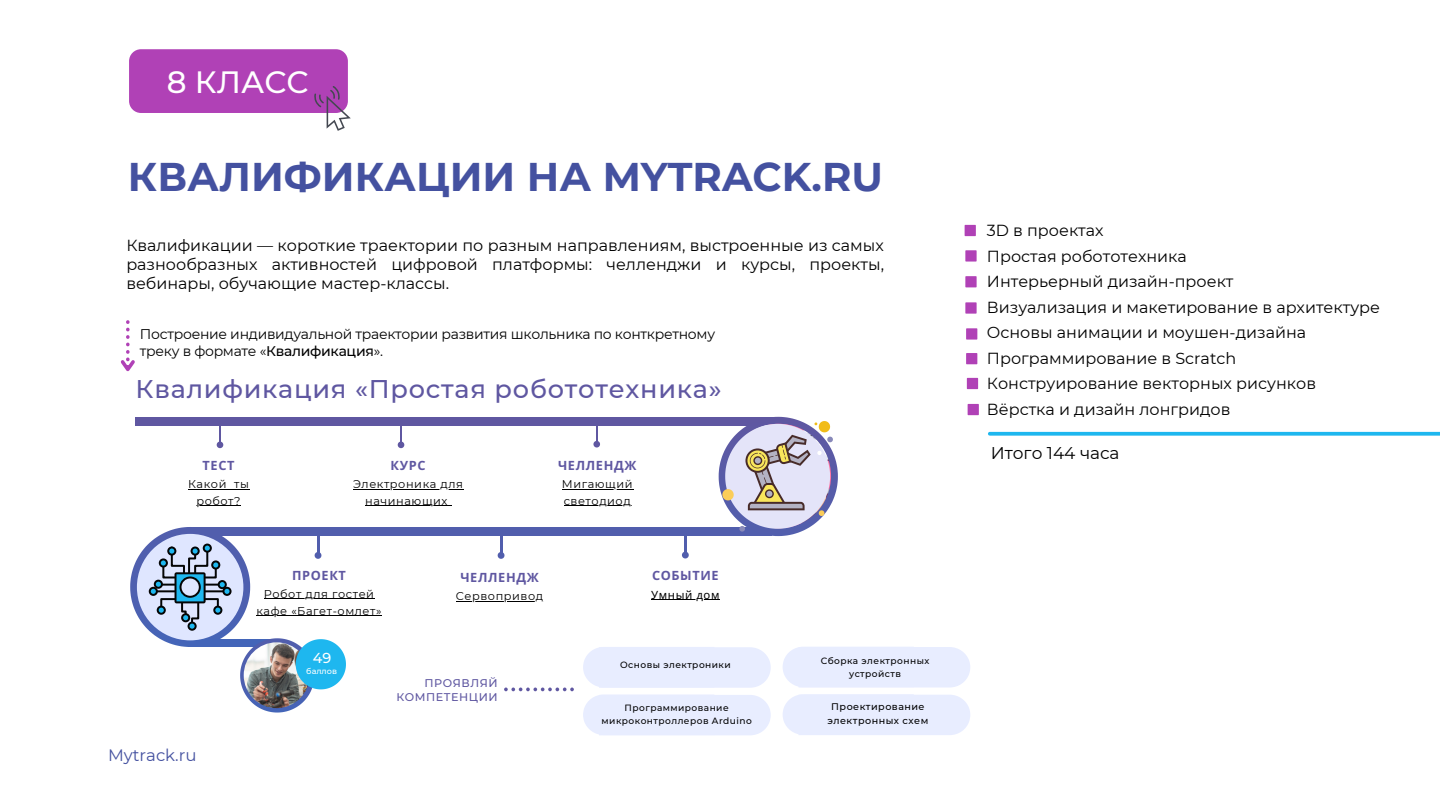
<style>
.page{position:relative;width:1440px;height:810px;background:#fff}
.page>*{position:absolute;margin:0;border:0;box-sizing:border-box;transform-origin:0 0}
.t1{font:700 40px "Montserrat";color:#4451a0}
.t2{font:500 30.8px "Montserrat";color:#fff}
.t3{font:500 25.6px "Montserrat";letter-spacing:.03em;color:#5f57a1}
.t4{font:17px "Montserrat";color:#000}
.t5{font:16.6px "Montserrat";color:#4451a0}
.t6{font:16px/25.5px "Montserrat";color:#000;text-align:justify}
.t7{font:500 14.4px "Montserrat";color:#fff}
.t8{font:14px/16.5px "Montserrat";letter-spacing:-.02em;color:#000}
.t9{font:700 12.7px "Noto Sans";letter-spacing:.05em;color:#5f57a1}
.t10{font:11.3px/16.8px "Montserrat";letter-spacing:.05em;color:#000;text-align:center}
.t11{font:11.3px "Noto Sans";letter-spacing:.05em;color:#000}
.t12{font:500 11.2px/14.2px "Montserrat";letter-spacing:.05em;color:#5f57a1;text-align:right}
.t13{font:500 9.6px/14.2px "Montserrat";letter-spacing:.05em;color:#000;text-align:center}
.t14{font:500 9.1px/13.5px "Montserrat";letter-spacing:.05em;color:#000;text-align:center}
.t15{font:500 8.1px "Montserrat";color:#fff}
.s1{font-weight:500}
</style>
<div class="page">
<hr style="left:596px;top:418px;width:2px;height:26px;background:#5f57a1">
<svg style="left:593px;top:441px;width:7px;height:6px"></svg>
<hr style="left:500px;top:528px;width:2px;height:27px;background:#515ead">
<svg style="left:498px;top:552px;width:6px;height:7px"></svg>
<hr style="left:684px;top:528px;width:2px;height:27px;background:#515ead">
<svg style="left:682px;top:552px;width:7px;height:6px"></svg>
<div style="left:193px;top:527px;width:579px;height:8px;background:#515ead"></div>
<hr style="left:219px;top:418px;width:2px;height:27px;background:#5f57a1">
<svg style="left:217px;top:442px;width:6px;height:6px"></svg>
<hr style="left:400px;top:418px;width:2px;height:27px;background:#5f57a1">
<svg style="left:398px;top:442px;width:6px;height:6px"></svg>
<div style="left:135px;top:417px;width:642px;height:8px;background:#5f57a1"></div>
<div style="left:583px;top:647px;width:188px;height:41px;background:#e8edff"></div>
<div style="left:583px;top:695px;width:188px;height:40px;background:#e8edff"></div>
<svg style="left:504px;top:688px;width:70px;height:3px"></svg>
<svg style="left:719px;top:417px;width:119px;height:119px"></svg>
<div style="left:783px;top:647px;width:187px;height:41px;background:#e8edff"></div>
<div style="left:783px;top:694px;width:187px;height:41px;background:#e8edff"></div>
<svg style="left:130px;top:527px;width:216px;height:186px"></svg>
<div style="left:168px;top:548px;width:7px;height:7px;background:#1eb7ef;border-radius:50%"></div>
<div style="left:167px;top:547px;width:9px;height:9px;border:2px solid #040505;border-radius:50%"></div>
<div style="left:192px;top:548px;width:7px;height:7px;background:#1eb7ef;border-radius:50%"></div>
<div style="left:191px;top:547px;width:9px;height:9px;border:2px solid #040505;border-radius:50%"></div>
<div style="left:204px;top:545px;width:7px;height:7px;background:#1eb7ef;border-radius:50%"></div>
<div style="left:203px;top:544px;width:9px;height:9px;border:2px solid #040505;border-radius:50%"></div>
<div style="left:212px;top:561px;width:7px;height:8px;background:#1eb7ef;border-radius:50%"></div>
<div style="left:211px;top:560px;width:9px;height:10px;border:2px solid #040505;border-radius:50%"></div>
<div style="left:219px;top:581px;width:7px;height:7px;background:#1eb7ef;border-radius:50%"></div>
<div style="left:218px;top:580px;width:9px;height:9px;border:2px solid #040505;border-radius:50%"></div>
<div style="left:223px;top:588px;width:8px;height:7px;background:#1eb7ef;border-radius:50%"></div>
<div style="left:222px;top:587px;width:10px;height:9px;border:2px solid #040505;border-radius:50%"></div>
<div style="left:214px;top:607px;width:7px;height:7px;background:#1eb7ef;border-radius:50%"></div>
<div style="left:213px;top:606px;width:9px;height:9px;border:2px solid #040505;border-radius:50%"></div>
<div style="left:189px;top:623px;width:7px;height:7px;background:#1eb7ef;border-radius:50%"></div>
<div style="left:188px;top:622px;width:9px;height:9px;border:2px solid #040505;border-radius:50%"></div>
<div style="left:182px;top:614px;width:7px;height:7px;background:#1eb7ef;border-radius:50%"></div>
<div style="left:181px;top:613px;width:9px;height:9px;border:2px solid #040505;border-radius:50%"></div>
<div style="left:158px;top:607px;width:7px;height:7px;background:#1eb7ef;border-radius:50%"></div>
<div style="left:157px;top:606px;width:9px;height:9px;border:2px solid #040505;border-radius:50%"></div>
<div style="left:150px;top:588px;width:7px;height:7px;background:#1eb7ef;border-radius:50%"></div>
<div style="left:149px;top:587px;width:9px;height:9px;border:2px solid #040505;border-radius:50%"></div>
<div style="left:155px;top:581px;width:7px;height:7px;background:#1eb7ef;border-radius:50%"></div>
<div style="left:154px;top:580px;width:9px;height:9px;border:2px solid #040505;border-radius:50%"></div>
<div style="left:160px;top:559px;width:7px;height:8px;background:#1eb7ef;border-radius:50%"></div>
<div style="left:159px;top:558px;width:9px;height:10px;border:2px solid #040505;border-radius:50%"></div>
<div style="left:181px;top:577px;width:19px;height:20px;background:#dfe6ff;border-radius:50%"></div>
<div style="left:180px;top:577px;width:21px;height:21px;border:2px solid #040505;border-radius:50%"></div>
<svg style="left:120px;top:320px;width:15px;height:52px"></svg>
<hr style="left:188px;top:489px;width:39px;height:1px;background:#000">
<svg style="left:227px;top:489px;width:23px;height:1px"></svg>
<hr style="left:196px;top:506px;width:45px;height:1px;background:#000">
<hr style="left:353px;top:489px;width:111px;height:1px;background:#000">
<hr style="left:365px;top:506px;width:83px;height:1px;background:#000">
<hr style="left:562px;top:489px;width:71px;height:1px;background:#000">
<hr style="left:564px;top:506px;width:67px;height:1px;background:#000">
<hr style="left:456px;top:601px;width:88px;height:1px;background:#000">
<hr style="left:264px;top:599px;width:111px;height:1px;background:#000">
<hr style="left:256px;top:615px;width:126px;height:1px;background:#000">
<hr style="left:651px;top:599px;width:69px;height:1px;background:#000">
<div style="left:965px;top:225px;width:11px;height:11px;background:#b041b6"></div>
<div style="left:965px;top:250px;width:12px;height:12px;background:#b041b6"></div>
<div style="left:965px;top:276px;width:12px;height:11px;background:#b041b6"></div>
<div style="left:965px;top:302px;width:12px;height:12px;background:#b041b6"></div>
<div style="left:966px;top:328px;width:11px;height:12px;background:#b041b6"></div>
<div style="left:966px;top:353px;width:11px;height:11px;background:#b041b6"></div>
<div style="left:967px;top:378px;width:11px;height:11px;background:#b041b6"></div>
<div style="left:968px;top:404px;width:11px;height:11px;background:#b041b6"></div>
<svg style="left:990px;top:432px;width:450px;height:4px;background:#32bdf0"></svg>
<div style="left:129px;top:49px;width:219px;height:64px;background:#b041b6;border-radius:12px"></div>
<svg style="left:314px;top:86px;width:37px;height:45px"></svg>
<h2 class="t2" style="left:167px;top:63px;width:143px">8 КЛАСС</h2>
<h1 class="t1" style="left:128px;top:152px;width:757px">КВАЛИФИКАЦИИ НА MYTRACK.RU</h1>
<p class="t6" style="left:126px;top:236px;width:759px;line-height:18.8px">Квалификации — короткие траектории по разным направлениям, выстроенные из самых разнообразных активностей цифровой платформы: челленджи и курсы, проекты, вебинары, обучающие мастер-классы.</p>
<p class="t8" style="left:140px;top:326px;width:577px">Построение индивидуальной траектории развития школьника по конткретному треку в формате «<span class="s1">Квалификация</span>».</p>
<h3 class="t3" style="left:135px;top:373px;width:588px">Квалификация «Простая робототехника»</h3>
<p class="t9" style="left:203px;top:456px;width:33px">ТЕСТ</p>
<p class="t10" style="left:188px;top:476px;width:62px">Какой ты робот?</p>
<p class="t9" style="left:391px;top:456px;width:37px">КУРС</p>
<p class="t10" style="left:353px;top:476px;width:111px">Электроника для начинающих</p>
<p class="t9" style="left:558px;top:456px;width:80px">ЧЕЛЛЕНДЖ</p>
<p class="t10" style="left:562px;top:476px;width:72px;text-align:left">Мигающий светодиод</p>
<p class="t5" style="left:108px;top:745px;width:90px">Mytrack.ru</p>
<p class="t9" style="left:292px;top:566px;width:55px">ПРОЕКТ</p>
<p class="t10" style="left:256px;top:586px;width:127px">Робот для гостей кафе «Багет-омлет»</p>
<p class="t9" style="left:460px;top:568px;width:80px">ЧЕЛЛЕНДЖ</p>
<p class="t10" style="left:456px;top:588px;width:89px">Сервопривод</p>
<p class="t9" style="left:652px;top:566px;width:68px">СОБЫТИЕ</p>
<p class="t11" style="left:651px;top:587px;width:70px">Умный дом</p>
<p class="t7" style="left:313px;top:649px;width:20px">49</p>
<p class="t15" style="left:306px;top:666px;width:32px">баллов</p>
<p class="t14" style="left:821px;top:654px;width:110px">Сборка электронных устройств</p>
<p class="t13" style="left:828px;top:699px;width:102px">Проектирование электронных схем</p>
<p class="t14" style="left:620px;top:658px;width:112px">Основы электроники</p>
<p class="t14" style="left:602px;top:701px;width:152px">Программирование микроконтроллеров Arduino</p>
<p class="t12" style="left:396px;top:676px;width:103px">ПРОЯВЛЯЙ<br>КОМПЕТЕНЦИИ</p>
<p class="t6" style="left:987px;top:218px;width:395px;text-align:left">3D в проектах<br>Простая робототехника<br>Интерьерный дизайн-проект<br>Визуализация и макетирование в архитектуре<br>Основы анимации и моушен-дизайна<br>Программирование в Scratch<br>Конструирование векторных рисунков<br>Вёрстка и дизайн лонгридов</p>
<p class="t4" style="left:991px;top:443px;width:130px">Итого 144 часа</p>
</div>
